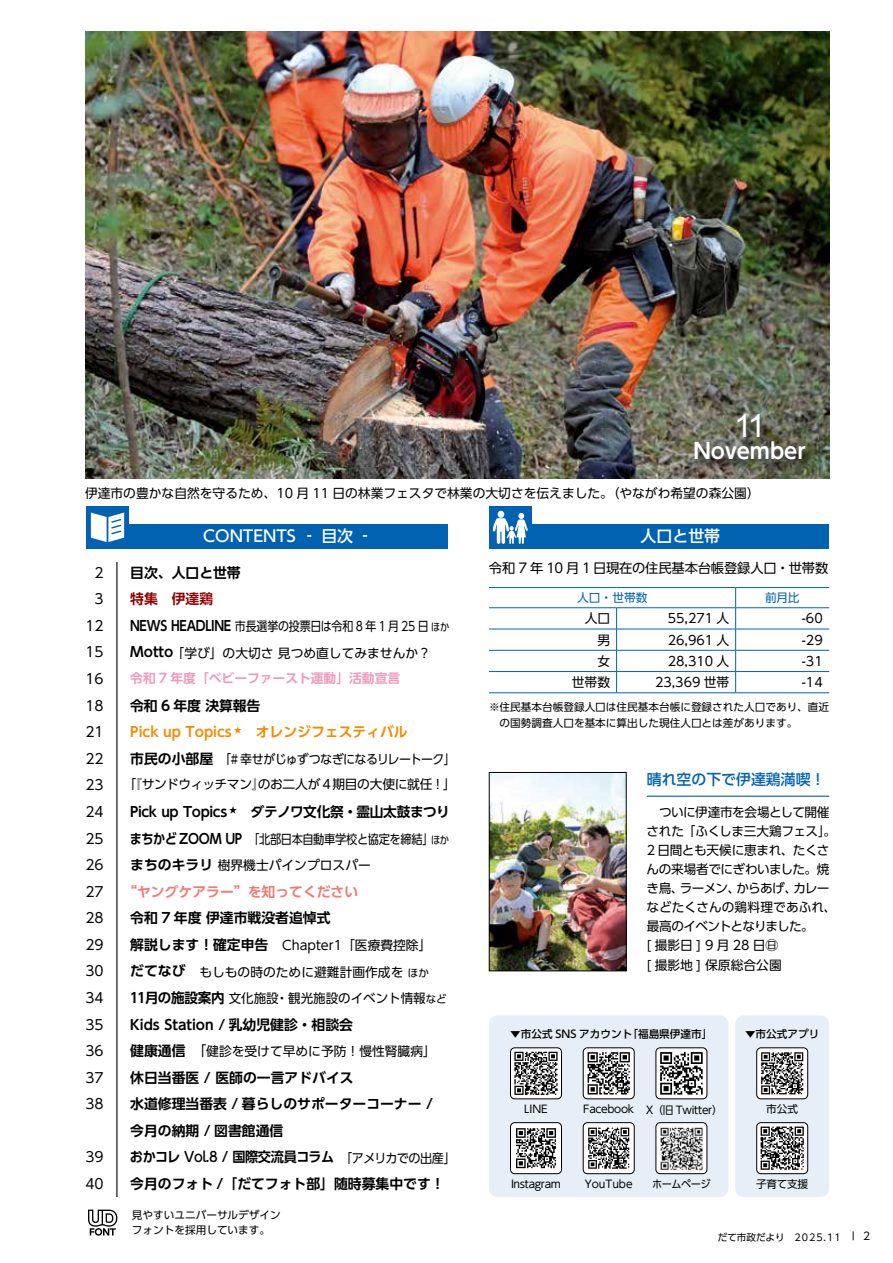
<style>
.page{position:relative;width:893px;height:1263px;background:#fff}
.page>*{position:absolute;margin:0;border:0;box-sizing:border-box;transform-origin:0 0}
.t1{font:31.95px "Arial";color:#fff}
.t2{font:700 21.3px "UD Shin Go Pro De";color:#fff}
.t3{font:500 15.9px "UD Shin Go Pro";color:#fff}
.t4{font:500 14.85px "UD Shin Go Pro";color:#0062b1}
.t5{font:700 13.8px/26.5px "UD Shin Go Pro De";color:#000}
.t6{font:13.8px/26.5px "UD Shin Go Pro";color:#000;text-align:right}
.t7{font:700 13.8px "UD Shin Go Pro De";letter-spacing:-.025em;color:#000}
.t8{font:700 13.8px "UD Shin Go Pro De";color:#f18d00}
.t9{font:700 13.8px "UD Shin Go Pro De";color:#ee7d74}
.t10{font:700 13.8px "UD Shin Go Pro De";color:#910000}
.t11{font:13.35px "UD Shin Go Pro";letter-spacing:-.015em;color:#000}
.t12{font:12.75px/19.2px "UD Shin Go Pro";color:#000}
.t13{font:12.75px/26.5px "UD Shin Go Pro";color:#000;scale:.86 1}
.t14{font:12.75px/25.5px "UD Shin Go Pro";letter-spacing:-.04em;color:#000;text-align:center;scale:.94 1}
.t15{font:12.75px/26.5px "UD Shin Go Pro";letter-spacing:-.02em;color:#000;scale:.88 1}
.t16{font:700 12.75px "UD Shin Go Pro De";color:#f099bc}
.t17{font:12.75px "UD Shin Go Pro";letter-spacing:-.025em;color:#000}
.t18{font:12.75px "UD Shin Go Pro";letter-spacing:-.035em;color:#000}
.t19{font:12.75px "UD Shin Go Pro";letter-spacing:-.03em;color:#000}
.t20{font:12.75px "UD Shin Go Pro";letter-spacing:-.04em;color:#000}
.t21{font:11.7px "UD Shin Go Pro";color:#0062b1}
.t22{font:10.65px/14.9px "UD Shin Go Pro";color:#000}
.t23{font:500 10.65px "UD Shin Go Pro";color:#000}
.t24{font:10.65px "UD Shin Go Pro";letter-spacing:-.025em;color:#000}
.t25{font:10.65px "UD Shin Go Pro";letter-spacing:-.03em;color:#000}
.t26{font:10.65px "UD Shin Go Pro";color:#000;scale:.95 1}
.t27{font:10.65px "UD Shin Go Pro";color:#000;scale:.86 1}
.t28{font:10.65px "UD Shin Go Pro";color:#000;scale:.88 1}
.t29{font:9.6px "UD Shin Go Pro";color:#000}
.t30{font:700 8.1px "UD Shin Go Pro De";color:#f18d00}
.t31{font:700 8.1px "UD Shin Go Pro De";color:#000}
.s1{font-family:"UD Shin Go Pro De";font-weight:700;font-size:13.8px}
.s2{font-size:13.8px}
.s3{font-size:10.65px}
.s4{font-family:"UD Shin Go Pro";font-weight:400;font-size:12.75px}
.s5{font-family:"UD Shin Go Pro";font-weight:500}
</style>
<div class="page">
<svg style="left:88px;top:1209px;width:29px;height:26px"></svg>
<div style="left:531px;top:524px;width:298px;height:25px;background:#0062b1"></div>
<div style="left:489px;top:506px;width:42px;height:43px;background:#0062b1"></div>
<div style="left:498px;top:511px;width:6px;height:7px;background:#fff;border-radius:50%"></div>
<svg style="left:493px;top:513px;width:35px;height:31px"></svg>
<svg style="left:489px;top:587px;width:340px;height:106px"></svg>
<div style="left:129px;top:524px;width:319px;height:25px;background:#0062b1"></div>
<div style="left:86px;top:506px;width:43px;height:43px;background:#0062b1"></div>
<svg style="left:91px;top:512px;width:33px;height:30px"></svg>
<hr style="left:116px;top:562px;width:1px;height:635px;background:#000">
<div style="left:489px;top:1015px;width:239px;height:182px;background:#e6eff7;border-radius:9px"></div>
<div style="left:583px;top:1123px;width:51px;height:51px;background:#fff;border-radius:4px"></div>
<svg style="left:588px;top:1127px;width:41px;height:42px"></svg>
<div style="left:583px;top:1122px;width:51px;height:52px;border:1px solid #000;border-radius:4px"></div>
<svg style="left:583px;top:1048px;width:51px;height:51px;background:#959595"></svg>
<div style="left:583px;top:1047px;width:51px;height:52px;border:1px solid #000;border-radius:4px"></div>
<img style="left:656px;top:1123px;width:49px;height:50px">
<div style="left:656px;top:1122px;width:51px;height:52px;border:1px solid #000;border-radius:4px"></div>
<svg style="left:656px;top:1048px;width:51px;height:51px;background:#989898"></svg>
<div style="left:656px;top:1047px;width:51px;height:52px;border:1px solid #000;border-radius:4px"></div>
<svg style="left:510px;top:1124px;width:51px;height:50px;background:#a4a4a4"></svg>
<div style="left:510px;top:1122px;width:52px;height:52px;border:1px solid #000;border-radius:4px"></div>
<svg style="left:510px;top:1049px;width:51px;height:50px;background:#959595"></svg>
<div style="left:510px;top:1047px;width:52px;height:52px;border:1px solid #000;border-radius:4px"></div>
<div style="left:735px;top:1015px;width:94px;height:182px;background:#e6eff7;border-radius:9px"></div>
<svg style="left:758px;top:1124px;width:50px;height:50px;background:#949494"></svg>
<div style="left:756px;top:1122px;width:52px;height:52px;border:1px solid #000;border-radius:4px"></div>
<svg style="left:758px;top:1049px;width:50px;height:50px;background:#9a9a9a"></svg>
<div style="left:756px;top:1047px;width:52px;height:52px;border:1px solid #000;border-radius:4px"></div>
<img style="left:491px;top:774px;width:133px;height:195px">
<div style="left:489px;top:772px;width:137px;height:199px;border:1px solid #000"></div>
<hr style="left:647px;top:796px;width:182px;height:1px;background:#0062b1">
<img style="left:85px;top:32px;width:744px;height:446px">
<div style="left:692px;top:413px;width:127px;height:60px;background:#000;opacity:.75"></div>
<div style="left:690px;top:437px;width:120px;height:27px;background:#727171;opacity:.75"></div>
<div style="left:733px;top:410px;width:31px;height:31px;background:#727171;opacity:.75"></div>
<hr style="left:0;top:783px;width:1px;height:439px;background:#7e5032">
<h1 class="t1" style="left:734px;top:405px;width:33px">11</h1>
<h2 class="t2" style="left:693px;top:433px;width:114px">November</h2>
<p class="t12" style="left:85px;top:483px;width:676px">伊達市の豊かな自然を守るため、10 月 11 日の林業フェスタで林業の大切さを伝えました。（やながわ希望の森公園(</p>
<p class="t6" style="left:85px;top:559px;width:20px">2<br>3<br>12<br>15<br>16<br>18<br>21<br>22<br>23<br>24<br>25<br>26<br>27<br>28<br>29<br>30<br>34<br>35<br>36<br>37<br>38</p>
<p class="t6" style="left:85px;top:1143px;width:20px;text-align:left">39<br>40</p>
<p class="t3" style="left:203px;top:523px;width:171px">CONTENTS ‐ 目次 ‐</p>
<p class="t5" style="left:130px;top:559px;width:112px">目次、人口と世帯</p>
<p class="t10" style="left:130px;top:588px;width:84px">特集　伊達鶏</p>
<p class="t13" style="left:130px;top:612px;width:351px"><span class="s1">NEWS HEADLINE</span> 市長選挙の投票日は令和 8 年 1 月 25 日<br><span class="s1">Motto</span>「学び」の大切さ見つめ直してみませんか?</p>
<p class="t16" style="left:130px;top:668px;width:271px">令和 7 年度「ベビーファースト運動」活動宣言</p>
<p class="t5" style="left:130px;top:692px;width:132px">令和 6 年度決算報告</p>
<p class="t8" style="left:256px;top:721px;width:154px">オレンジフェスティバル</p>
<p class="t27" style="left:431px;top:619px;width:22px">ほか</p>
<p class="t8" style="left:130px;top:721px;width:103px">Pick up Topics</p>
<p class="t14" style="left:123px;top:746px;width:355px"><span class="s1">市民の小部屋</span>「# 幸せがじゅずつなぎになるリレートーク「「『サンドウィッチマンのお二人が 4 期目の大使に就任!「</p>
<p class="t30" style="left:234px;top:724px;width:23px">★<span class="s2">　</span></p>
<p class="t12" style="left:252px;top:775px;width:14px">』</p>
<p class="t7" style="left:251px;top:800px;width:201px">ダテノワ文化祭・霊山太鼓まつり</p>
<p class="t7" style="left:130px;top:800px;width:99px">Pick up Topics</p>
<p class="t31" style="left:229px;top:803px;width:23px">★<span class="s2">　</span></p>
<p class="t15" style="left:130px;top:825px;width:347px"><span class="s1">まちかど ZOOM UP</span> 「北部日本自動車学校と協定を締結」<span class="s1">まちのキラリ</span>樹界機士パインプロスパー</p>
<p class="t9" style="left:123px;top:880px;width:236px">“ヤングケアラー”を知ってください</p>
<p class="t5" style="left:130px;top:904px;width:202px">令和 7 年度伊達市戦没者追悼式</p>
<p class="t12" style="left:130px;top:935px;width:303px"><span class="s1">解説します！確定申告　</span>Chapter1「医療費控除「</p>
<p class="t22" style="left:408px;top:965px;width:23px">ほか</p>
<p class="t28" style="left:431px;top:831px;width:22px">ほか</p>
<p class="t12" style="left:276px;top:958px;width:172px;line-height:26.5px;text-indent:-145px"><span class="s1">だてなび　</span>もしもの時のために避難計画作成を<br>・観光施設のイベント情報<span class="s3">など</span></p>
<p class="t5" style="left:130px;top:984px;width:225px">11月の施設案内<span class="s4">文化施設<br></span>Kids Station / 乳幼児健診・相談会</p>
<p class="t12" style="left:130px;top:1041px;width:307px"><span class="s1">健康通信　</span><span class="s2">「</span>健診を受けて早めに予防！慢性腎臓病「</p>
<p class="t5" style="left:130px;top:1064px;width:327px">休日当番医 / 医師の一言アドバイス<br>水道修理当番表 / 暮らしのサポーターコーナー /<br>今月の納期 / 図書館通信<br>おかコレ <span class="s5">Vol.8</span> / 国際交流員コラム<span class="s4">「アメリカでの出産「</span>今月のフォト 「/ だてフォト部」随時募集中です!</p>
<p class="t22" style="left:132px;top:1207px;width:150px">見やすいユニバーサルデザインフォントを採用しています。</p>
<p class="t3" style="left:640px;top:523px;width:81px">人口と世帯</p>
<p class="t11" style="left:489px;top:557px;width:341px">令和 7 年 10 月 1 日現在の住民基本台帳登録人口・世帯数</p>
<p class="t21" style="left:577px;top:588px;width:72px">人口・世帯数</p>
<p class="t21" style="left:765px;top:588px;width:36px">前月比</p>
<p class="t12" style="left:585px;top:608px;width:27px">人口</p>
<p class="t12" style="left:668px;top:608px;width:63px">55,271 人</p>
<p class="t12" style="left:802px;top:608px;width:22px">-60</p>
<p class="t12" style="left:597px;top:630px;width:14px">男</p>
<p class="t12" style="left:668px;top:630px;width:63px">26,961 人</p>
<p class="t12" style="left:802px;top:630px;width:22px">-29</p>
<p class="t12" style="left:597px;top:651px;width:14px">女</p>
<p class="t12" style="left:668px;top:651px;width:63px">28,310 人</p>
<p class="t12" style="left:802px;top:651px;width:22px">-31</p>
<p class="t12" style="left:572px;top:672px;width:40px">世帯数</p>
<p class="t12" style="left:655px;top:672px;width:76px">23,369 世帯</p>
<p class="t12" style="left:802px;top:672px;width:22px">-14</p>
<p class="t22" style="left:500px;top:698px;width:331px;line-height:15.9px;text-indent:-11px">※住民基本台帳登録人口は住民基本台帳に登録された人口であり、直近の国勢調査人口を基本に算出した現住人口とは差があります。</p>
<p class="t4" style="left:647px;top:768px;width:180px">晴れ空の下で伊達鶏満喫!</p>
<p class="t18" style="left:647px;top:801px;width:184px">　ついに伊達市を会場として開催</p>
<p class="t17" style="left:646px;top:820px;width:191px">された「ふくしま三大鶏フェス。「</p>
<p class="t19" style="left:647px;top:840px;width:184px">2 日間とも天候に恵まれ、たくさ</p>
<p class="t20" style="left:647px;top:859px;width:184px">んの来場者でにぎわいました。焼</p>
<p class="t12" style="left:793px;top:878px;width:38px">カレー</p>
<p class="t12" style="left:736px;top:878px;width:62px">からあげ、</p>
<p class="t12" style="left:646px;top:878px;width:191px">き鳥、<br>などたくさんの鶏料理であふれ、最高のイベントとなりました。<br>[ 撮影日 ] 9 月 28 日㊐<br>[ 撮影地 ] 保原総合公園</p>
<p class="t12" style="left:680px;top:878px;width:62px">ラーメン、</p>
<p class="t23" style="left:510px;top:1025px;width:124px">▼市公式 SNS アカウント</p>
<p class="t23" style="left:627px;top:1025px;width:87px">「福島県伊達市「</p>
<p class="t23" style="left:745px;top:1025px;width:76px">▼市公式アプリ</p>
<p class="t22" style="left:524px;top:1101px;width:25px">LINE</p>
<p class="t25" style="left:583px;top:1100px;width:52px">Facebook</p>
<p class="t24" style="left:646px;top:1101px;width:78px">（X 旧 Twitter(</p>
<p class="t22" style="left:766px;top:1101px;width:33px">市公式</p>
<p class="t24" style="left:511px;top:1175px;width:51px">Instagram</p>
<p class="t22" style="left:585px;top:1176px;width:49px">YouTube</p>
<p class="t26" style="left:652px;top:1175px;width:63px">ホームページ</p>
<p class="t22" style="left:756px;top:1176px;width:53px">子育て支援</p>
<p class="t29" style="left:718px;top:1229px;width:68px">だて市政だより</p>
<p class="t29" style="left:794px;top:1229px;width:48px">2025.11</p>
<p class="t29" style="left:852px;top:1228px;width:4px">¦</p>
<p class="t22" style="left:863px;top:1229px;width:9px">2</p>
</div>
